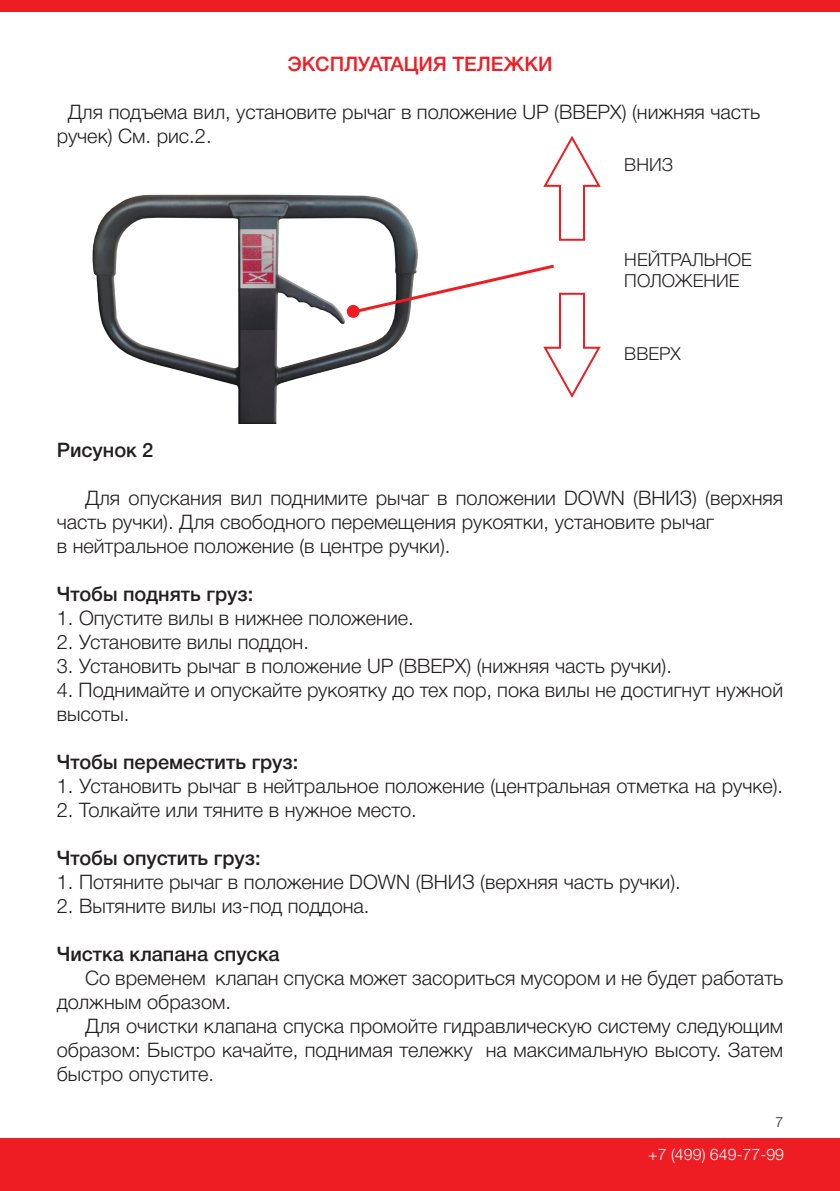
<style>
.page{position:relative;width:840px;height:1191px;background:#fff}
.page>*{position:absolute;margin:0;border:0;box-sizing:border-box;transform-origin:0 0}
.t1{font:300 20px/24px "Helvetica Neue Cyr";color:#231f20}
.t2{font:500 20px "Helvetica Neue Cyr";color:#231f20}
.t3{font:500 20px "Helvetica Neue Cyr";color:#ee1d23}
.t4{font:300 18px "Helvetica Neue Cyr";color:#231f20}
.t5{font:300 16px "Helvetica Neue Cyr";color:#fff}
.t6{font:300 14px "Helvetica Neue Cyr";color:#231f20}
</style>
<div class="page">
<div style="left:0;top:0;width:839px;height:12px;background:#ee1d23"></div>
<div style="left:0;top:1138px;width:839px;height:53px;background:#ee1d23"></div>
<img style="left:92px;top:194px;width:326px;height:230px">
<svg style="left:543px;top:136px;width:58px;height:105px"></svg>
<svg style="left:346px;top:305px;width:13px;height:13px"></svg>
<svg style="left:352px;top:262px;width:249px;height:136px"></svg>
<p class="t3" style="left:287px;top:53px;width:266px">ЭКСПЛУАТАЦИЯ ТЕЛЕЖКИ</p>
<p class="t1" style="left:57px;top:100px;width:704px;text-indent:11px">Для подъема вил, установите рычаг в положение UP (ВВЕРХ) (нижняя часть ручек) См. рис.2.</p>
<p class="t4" style="left:624px;top:155px;width:50px">ВНИЗ</p>
<p class="t4" style="left:624px;top:249px;width:129px">НЕЙТРАЛЬНОЕ</p>
<p class="t4" style="left:624px;top:271px;width:117px">ПОЛОЖЕНИЕ</p>
<p class="t4" style="left:624px;top:344px;width:58px">ВВЕРХ</p>
<p class="t2" style="left:57px;top:438px;width:98px">Рисунок 2</p>
<p class="t1" style="left:57px;top:486px;width:727px;text-indent:28px">Для опускания вил поднимите рычаг в положении DOWN (ВНИЗ) (верхняя часть ручки). Для свободного перемещения рукоятки, установите рычаг</p>
<p class="t1" style="left:57px;top:534px;width:395px">в нейтральное положение (в центре ручки).</p>
<p class="t2" style="left:57px;top:582px;width:198px">Чтобы поднять груз:</p>
<p class="t1" style="left:57px;top:606px;width:358px">1. Опустите вилы в нижнее положение.</p>
<p class="t1" style="left:57px;top:630px;width:253px">2. Установите вилы поддон.</p>
<p class="t1" style="left:57px;top:654px;width:616px">3. Установить рычаг в положение UP (ВВЕРХ) (нижняя часть ручки).</p>
<p class="t1" style="left:57px;top:678px;width:727px">4. Поднимайте и опускайте рукоятку до тех пор, пока вилы не достигнут нужной высоты.</p>
<p class="t2" style="left:57px;top:750px;width:243px">Чтобы переместить груз:</p>
<p class="t1" style="left:57px;top:774px;width:727px">1. Установить рычаг в нейтральное положение (центральная отметка на ручке).</p>
<p class="t1" style="left:57px;top:798px;width:361px">2. Толкайте или тяните в нужное место.</p>
<p class="t2" style="left:57px;top:846px;width:205px">Чтобы опустить груз:</p>
<p class="t1" style="left:57px;top:870px;width:625px">1. Потяните рычаг в положение DOWN (ВНИЗ (верхняя часть ручки).</p>
<p class="t1" style="left:57px;top:894px;width:314px">2. Вытяните вилы из-под поддона.</p>
<p class="t2" style="left:57px;top:942px;width:224px">Чистка клапана спуска</p>
<p class="t1" style="left:57px;top:966px;width:727px;text-indent:28px">Со временем клапан спуска может засориться мусором и не будет работать должным образом.</p>
<p class="t1" style="left:57px;top:1014px;width:727px;text-align:justify;text-indent:28px">Для очистки клапана спуска промойте гидравлическую систему следующим образом: Быстро качайте, поднимая тележку на максимальную высоту. Затем быстро опустите.</p>
<p class="t6" style="left:775px;top:1114px;width:9px">7</p>
<p class="t5" style="left:647px;top:1145px;width:137px">+7 (499) 649-77-99</p>
</div>
